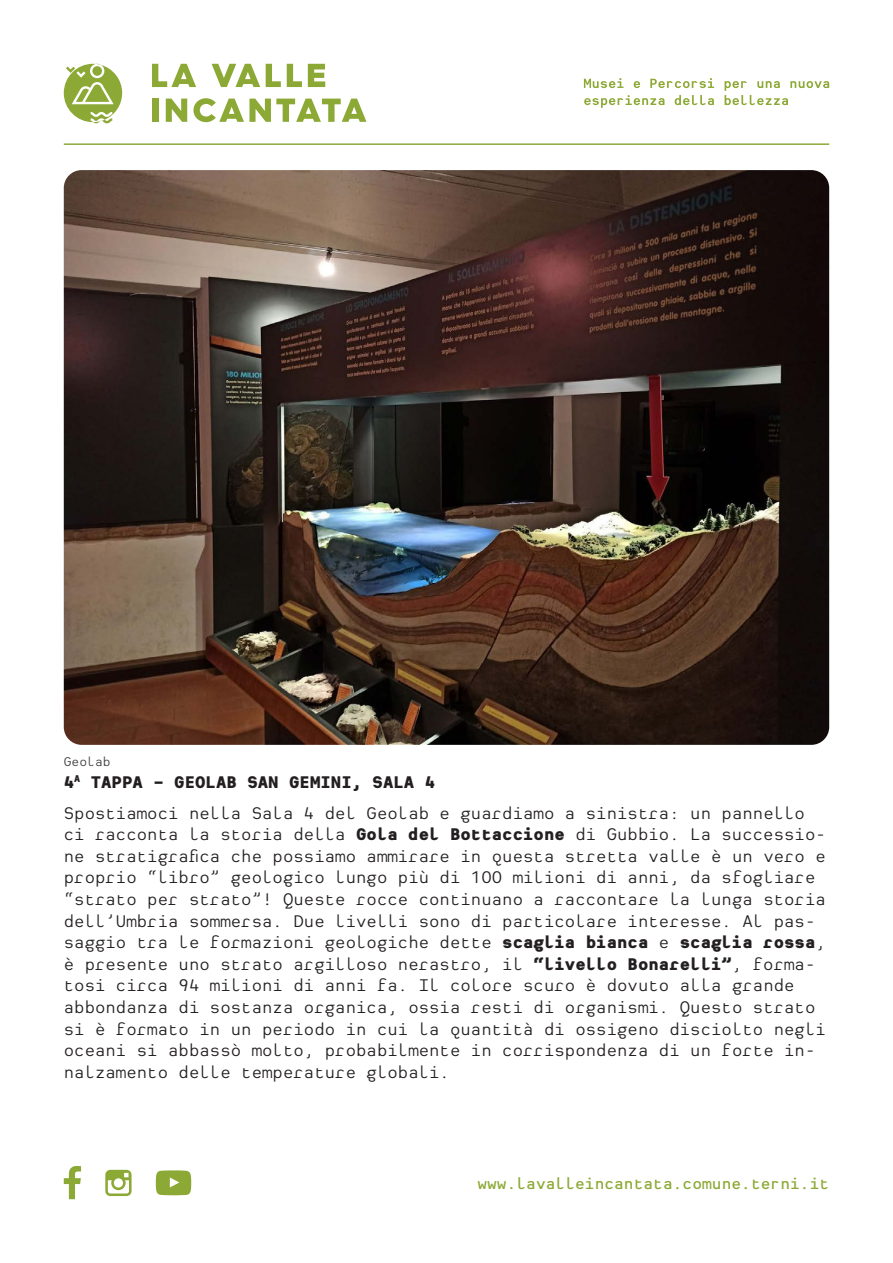
<style>
.page{position:relative;width:893px;height:1263px;background:#fff}
.page>*{position:absolute;margin:0;border:0;box-sizing:border-box;transform-origin:0 0}
.t1{font:18px/21.6px "Heimat Mono";color:#231f20}
.t2{font:800 18px "Heimat Mono";color:#231f20}
.t3{font:600 16.8px "Heimat Mono";color:#8ca935}
.t4{font:13.5px "Heimat Mono";color:#3e3e3f}
.s1{font-weight:800}
</style>
<div class="page">
<svg style="left:152px;top:64px;width:44px;height:23px"></svg>
<svg style="left:212px;top:64px;width:48px;height:23px"></svg>
<svg style="left:266px;top:64px;width:15px;height:23px"></svg>
<svg style="left:287px;top:64px;width:15px;height:23px"></svg>
<svg style="left:308px;top:64px;width:17px;height:23px"></svg>
<div style="left:152px;top:99px;width:6px;height:23px;background:#8ca935"></div>
<svg style="left:166px;top:99px;width:21px;height:23px"></svg>
<svg style="left:193px;top:98px;width:173px;height:24px"></svg>
<svg style="left:584px;top:78px;width:245px;height:30px"></svg>
<hr style="left:64px;top:143px;width:765px;height:2px;background:#8ca935">
<svg style="left:64px;top:1166px;width:17px;height:33px"></svg>
<svg style="left:156px;top:1170px;width:35px;height:25px"></svg>
<svg style="left:105px;top:1170px;width:27px;height:26px"></svg>
<svg style="left:64px;top:64px;width:58px;height:59px"></svg>
<img style="left:64px;top:170px;width:765px;height:575px">
<p class="t4" style="left:64px;top:753px;width:48px">Geolab</p>
<p class="t2" style="left:64px;top:770px;width:373px">4<sup>A</sup> TAPPA – GEOLAB SAN GEMINI, SALA 4</p>
<p class="t1" style="left:64px;top:801px;width:764px">Spostiamoci nella Sala 4 del Geolab e guardiamo a sinistra: un pannello ci racconta la storia della <span class="s1">Gola del Bottaccione</span> di Gubbio. La successio&shy;ne stratigrafica che possiamo ammirare in questa stretta valle è un vero e proprio “libro” geologico lungo più di 100 milioni di anni, da sfogliare “strato per strato”! Queste rocce continuano a raccontare la lunga storia dell’Umbria sommersa. Due livelli sono di particolare interesse. Al pas&shy;saggio tra le formazioni geologiche dette <span class="s1">scaglia bianca</span> e <span class="s1">scaglia rossa</span>, è presente uno strato argilloso nerastro, il <span class="s1">“livello Bonarelli”</span>, forma&shy;tosi circa 94 milioni di anni fa. Il colore scuro è dovuto alla grande abbondanza di sostanza organica, ossia resti di organismi. Questo strato si è formato in un periodo in cui la quantità di ossigeno disciolto negli oceani si abbassò molto, probabilmente in corrispondenza di un forte in&shy;nalzamento delle temperature globali.</p>
<p class="t3" style="left:477px;top:1173px;width:353px">www.lavalleincantata.comune.terni.it</p>
</div>
